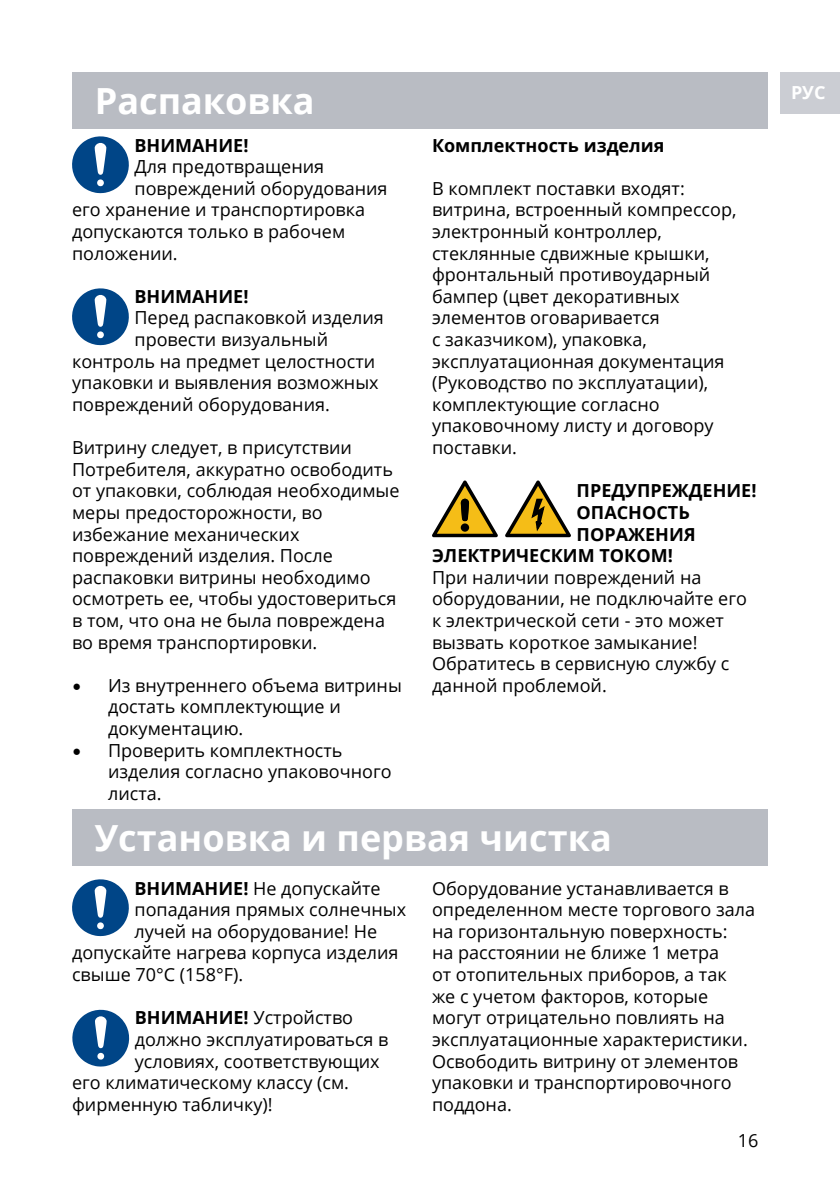
<style>
.page{position:relative;width:840px;height:1191px;background:#fff}
.page>*{position:absolute;margin:0;border:0;box-sizing:border-box;transform-origin:0 0}
.t1{font:700 36px "Open Sans";color:#fff}
.t2{font:18px/21.6px "Open Sans";color:#000}
.t3{font:700 18px "Open Sans";color:#000}
.t4{font:700 18px "Open Sans";color:#fff}
.t5{font:18px "Open Sans";color:#000}
.s1{font-family:"Minion Pro";font-size:24px}
.s2{font-weight:700}
</style>
<div class="page">
<div style="left:780px;top:72px;width:59px;height:41px;background:#cbcdd3"></div>
<div style="left:72px;top:72px;width:695px;height:57px;background:#b9bcc3"></div>
<svg style="left:72px;top:136px;width:57px;height:57px"></svg>
<svg style="left:72px;top:288px;width:57px;height:57px"></svg>
<svg style="left:432px;top:480px;width:65px;height:57px"></svg>
<svg style="left:505px;top:480px;width:65px;height:57px"></svg>
<div style="left:72px;top:809px;width:695px;height:57px;background:#b9bcc3"></div>
<svg style="left:72px;top:879px;width:57px;height:57px"></svg>
<svg style="left:72px;top:1009px;width:58px;height:57px"></svg>
<h1 class="t1" style="left:95px;top:76px;width:221px">Распаковка</h1>
<p class="t3" style="left:134px;top:132px;width:115px">ВНИМАНИЕ!</p>
<p class="t2" style="left:134px;top:155px;width:191px">Для предотвращения</p>
<p class="t2" style="left:134px;top:177px;width:254px">повреждений оборудования</p>
<p class="t2" style="left:72px;top:199px;width:294px">его хранение и транспортировка</p>
<p class="t2" style="left:72px;top:220px;width:274px">допускаются только в рабочем</p>
<p class="t2" style="left:72px;top:242px;width:107px">положении.</p>
<p class="t3" style="left:134px;top:283px;width:115px">ВНИМАНИЕ!</p>
<p class="t2" style="left:134px;top:307px;width:251px">Перед распаковкой изделия</p>
<p class="t2" style="left:134px;top:328px;width:195px">провести визуальный</p>
<p class="t2" style="left:72px;top:350px;width:304px">контроль на предмет целостности</p>
<p class="t2" style="left:72px;top:371px;width:308px">упаковки и выявления возможных</p>
<p class="t2" style="left:72px;top:393px;width:259px">повреждений оборудования.</p>
<p class="t2" style="left:72px;top:436px;width:329px">Витрину следует, в присутствии<br>Потребителя, аккуратно освободить от упаковки, соблюдая необходимые меры предосторожности, во избежание механических повреждений изделия. После распаковки витрины необходимо осмотреть ее, чтобы удостовериться в том, что она не была повреждена во время транспортировки.</p>
<p class="t2" style="left:108px;top:674px;width:295px;text-indent:-36px"><span class="s1">•</span> Из внутреннего объема витрины достать комплектующие и документацию.</p>
<p class="t2" style="left:108px;top:739px;width:285px;text-indent:-36px"><span class="s1">•</span> Проверить комплектность изделия согласно упаковочного листа.</p>
<p class="t3" style="left:432px;top:132px;width:234px">Комплектность изделия</p>
<p class="t2" style="left:432px;top:177px;width:306px">В комплект поставки входят: витрина, встроенный компрессор, электронный контроллер, стеклянные сдвижные крышки, фронтальный противоударный бампер (цвет декоративных элементов оговаривается<br>с заказчиком), упаковка, эксплуатационная документация (Руководство по эксплуатации), комплектующие согласно упаковочному листу и договору поставки.</p>
<p class="t3" style="left:576px;top:478px;width:181px">ПРЕДУПРЕЖДЕНИЕ!</p>
<p class="t3" style="left:576px;top:499px;width:115px">ОПАСНОСТЬ</p>
<p class="t3" style="left:576px;top:521px;width:121px">ПОРАЖЕНИЯ</p>
<p class="t3" style="left:432px;top:543px;width:242px">ЭЛЕКТРИЧЕСКИМ ТОКОМ!</p>
<p class="t2" style="left:432px;top:566px;width:316px">При наличии повреждений на оборудовании, не подключайте его к электрической сети - это может вызвать короткое замыкание!<br>Обратитесь в сервисную службу с данной проблемой.</p>
<h1 class="t1" style="left:95px;top:813px;width:518px">Установка и первая чистка</h1>
<p class="t2" style="left:134px;top:877px;width:247px"><span class="s2">ВНИМАНИЕ!</span> Не допускайте</p>
<p class="t2" style="left:134px;top:898px;width:273px">попадания прямых солнечных</p>
<p class="t2" style="left:134px;top:920px;width:244px">лучей на оборудование! Не</p>
<p class="t2" style="left:72px;top:941px;width:328px">допускайте нагрева корпуса изделия</p>
<p class="t2" style="left:72px;top:963px;width:173px">свыше 70°С (158°F).</p>
<p class="t2" style="left:135px;top:1006px;width:220px"><span class="s2">ВНИМАНИЕ!</span> Устройство</p>
<p class="t2" style="left:135px;top:1028px;width:255px">должно эксплуатироваться в</p>
<p class="t2" style="left:135px;top:1049px;width:246px">условиях, соответствующих</p>
<p class="t2" style="left:72px;top:1071px;width:278px">его климатическому классу (см.</p>
<p class="t2" style="left:72px;top:1093px;width:202px">фирменную табличку)!</p>
<p class="t2" style="left:432px;top:877px;width:324px">Оборудование устанавливается в определенном месте торгового зала на горизонтальную поверхность:<br>на расстоянии не ближе 1 метра<br>от отопительных приборов, а так<br>же с учетом факторов, которые могут отрицательно повлиять на эксплуатационные характеристики.<br>Освободить витрину от элементов упаковки и транспортировочного поддона.</p>
<p class="t5" style="left:737px;top:1128px;width:22px">16</p>
<p class="t4" style="left:790px;top:80px;width:36px">РУС</p>
</div>
